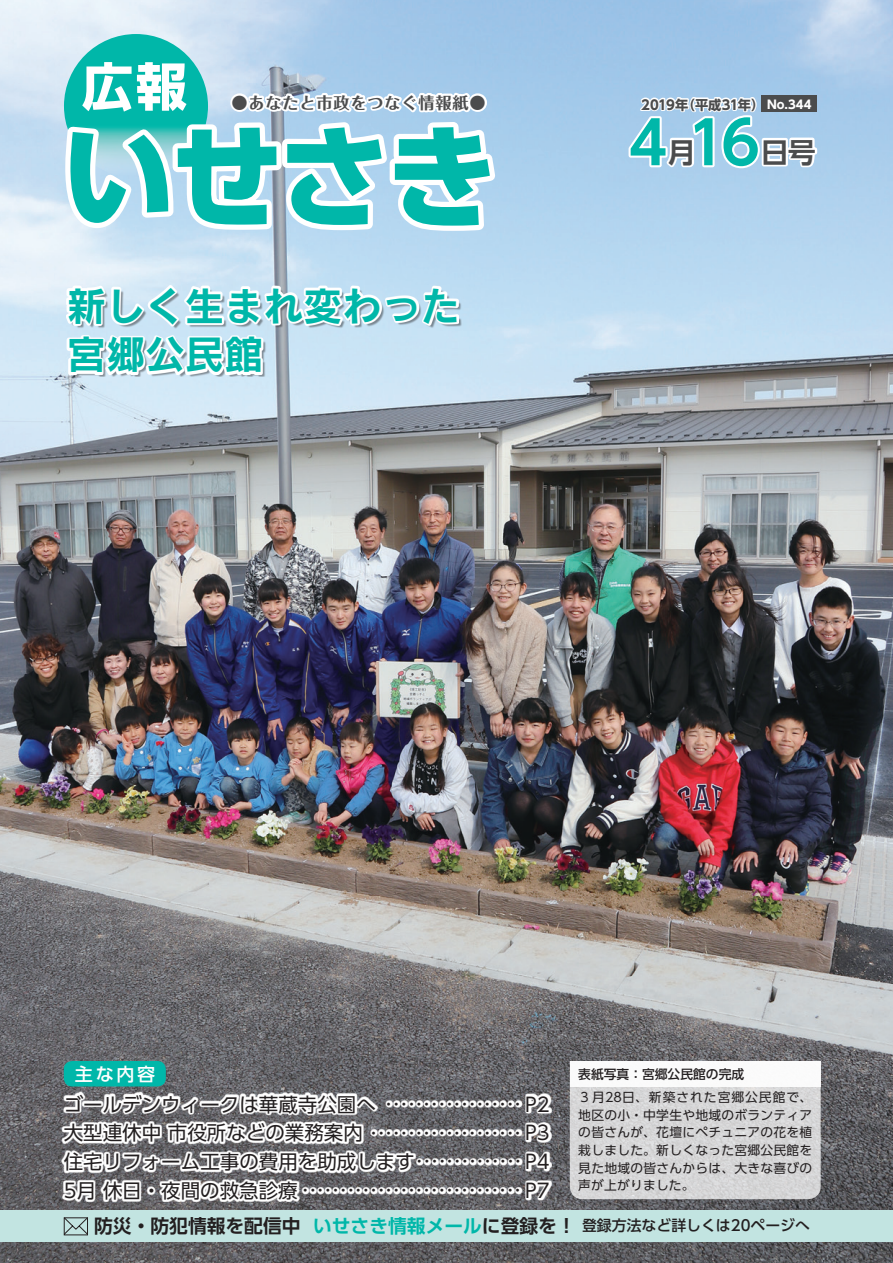
<style>
.page{position:relative;width:893px;height:1263px;background:#fff}
.page>*{position:absolute;margin:0;border:0;box-sizing:border-box;transform-origin:0 0}
.t1{font:700 58.95px "UD Shin Go Pro De";color:#00b7a9}
.t2{font:39.45px/48.9px "Rodin Pro B";color:#00b7a9}
.t3{font:700 28.05px "UD Shin Go Pro De";color:#4b4c4d}
.t4{font:19.5px "UD Shin Go Pro";color:#231f20}
.t5{font:700 18.75px "UD Shin Go Pro De";color:#00b7a9}
.t6{font:700 18.75px "UD Shin Go Pro De";color:#231f20}
.t7{font:18px "UD Shin Go Pro";color:#231f20}
.t8{font:500 18px "UD Shin Go Pro";color:#fff}
.t9{font:700 16.2px "Folk Pro";letter-spacing:.05em;color:#4b4c4d}
.t10{font:500 14.85px "UD Shin Go Pro";color:#231f20}
.t11{font:700 13.2px "UD Shin Go Pro";letter-spacing:-.02em;color:#4b4c4d}
.t12{font:12.75px/17.7px "UD Shin Go Pro";letter-spacing:.02em;color:#231f20;text-align:justify}
.t13{font:500 12.75px "UD Shin Go Pro";color:#231f20}
.t14{font:700 11.85px "UD Shin Go Pro";color:#fff}
.s1{font-size:18px}
.s2{font-size:19.5px}
.s3{color:#231f20}
</style>
<div class="page">
<img style="left:0;top:0;width:893px;height:1263px">
<hr style="left:892px;top:0;width:1px;height:285px;background:#00b7a9">
<svg style="left:570px;top:1086px;width:251px;height:113px;background:#d5d5d6"></svg>
<div style="left:570px;top:1061px;width:251px;height:25px;background:#fff"></div>
<div style="left:0;top:1210px;width:893px;height:32px;background:#c2e4e1"></div>
<svg style="left:63px;top:1217px;width:25px;height:18px"></svg>
<div style="left:64px;top:1061px;width:102px;height:25px;background:#00b7a9;border-radius:9px"></div>
<div style="left:64px;top:34px;width:144px;height:144px;background:#00b7a9;border-radius:72px"></div>
<svg style="left:64px;top:59px;width:438px;height:173px"></svg>
<svg style="left:626px;top:95px;width:193px;height:76px"></svg>
<div style="left:70px;top:289px;width:392px;height:88px;background:#231f20;opacity:.47"></div>
<svg style="left:66px;top:285px;width:393px;height:90px"></svg>
<svg style="left:61px;top:1091px;width:491px;height:111px"></svg>
<p class="t9" style="left:232px;top:89px;width:256px">●あなたと市政をつなぐ情報紙●</p>
<h2 class="t2" style="left:67px;top:280px;width:395px">新しく生まれ変わった宮郷公民館</h2>
<p class="t11" style="left:641px;top:94px;width:125px">2019 （年平成31年）</p>
<p class="t14" style="left:767px;top:95px;width:46px">No.344</p>
<h1 class="t1" style="left:629px;top:95px;width:133px">4 16</h1>
<h3 class="t3" style="left:761px;top:129px;width:57px">日号</h3>
<h3 class="t3" style="left:668px;top:129px;width:29px">月</h3>
<h3 class="t8" style="left:75px;top:1059px;width:82px">主な内容</h3>
<p class="t13" style="left:578px;top:1063px;width:167px">表紙写真：宮郷公民館の完成</p>
<p class="t12" style="left:578px;top:1088px;width:235px">３月28日、新築された宮郷公民館で、地区の小・中学生や地域のボランティアの皆さんが、花壇にペチュニアの花を植栽しました。新しくなった宮郷公民館を見た地域の皆さんからは、大きな喜びの声が上がりました。</p>
<h3 class="t4" style="left:64px;top:1088px;width:487px">ゴールデンウィークは華蔵寺公園へ<span class="s1">･･････････････････</span> P2</h3>
<h3 class="t7" style="left:64px;top:1118px;width:487px"><span class="s2">大型連休中市役所などの業務案内</span>････････････････････ <span class="s2">P3</span></h3>
<h3 class="t4" style="left:64px;top:1146px;width:487px">住宅リフォーム工事の費用を助成します<span class="s1">･･････････････</span> P4</h3>
<h3 class="t7" style="left:64px;top:1176px;width:487px"><span class="s2">5月休日・夜間の救急診療</span>･････････････････････････････ <span class="s2">P7</span></h3>
<h3 class="t6" style="left:94px;top:1210px;width:208px">防災・防犯情報を配信中</h3>
<h3 class="t5" style="left:313px;top:1210px;width:264px">いせさき情報メール<span class="s3">に登録を！</span></h3>
<p class="t10" style="left:582px;top:1214px;width:229px">登録方法など詳しくは20ページへ</p>
</div>
